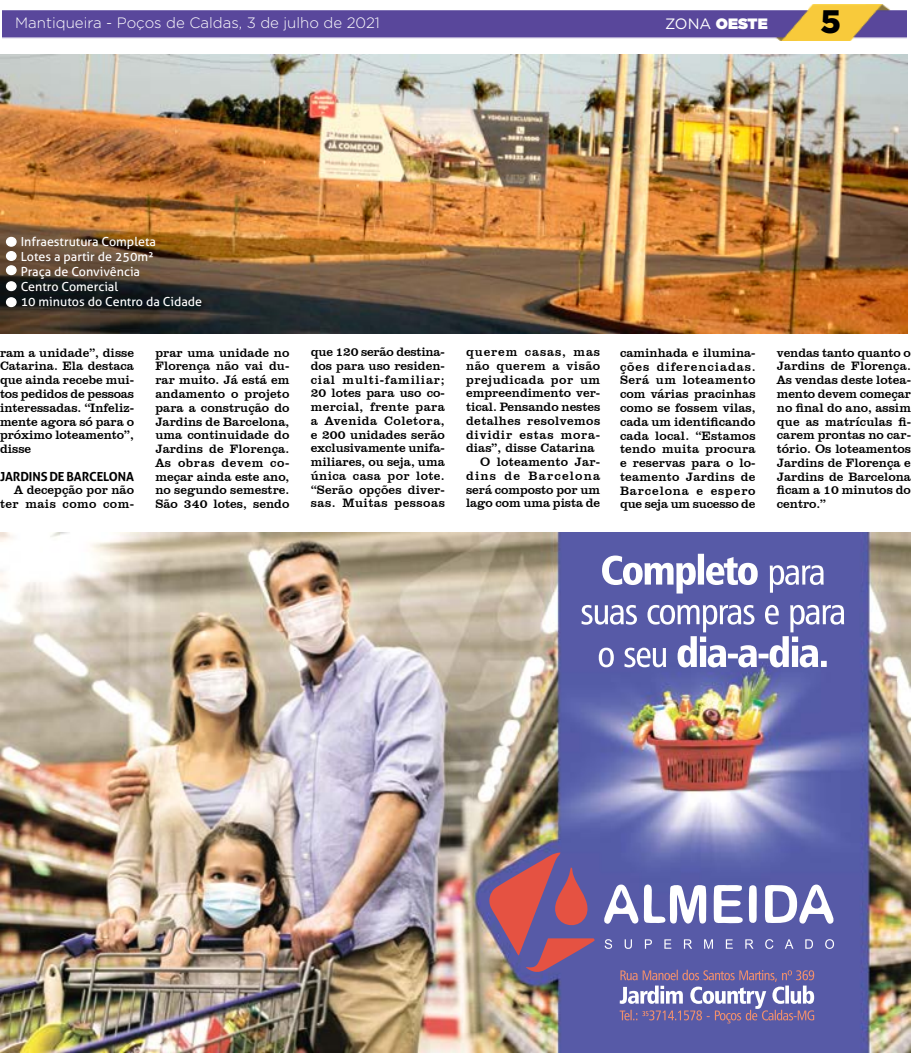
<style>
.page{position:relative;width:911px;height:1053px;background:#fff}
.page>*{position:absolute;margin:0;border:0;box-sizing:border-box;transform-origin:0 0}
.t1{font:900 32.5px "Gotham";color:#000}
.t2{font:300 15px "Gotham";color:#fff}
.t3{font:900 15px "Gotham";color:#fff}
.t4{font:12.5px/13.8px "Clarendon BT";color:#000;text-align:justify}
.t5{font:12.5px/15px "Aller";color:#fff}
.t6{font:12.5px "Clarendon BT";letter-spacing:.035em;color:#000}
.t7{font:700 12.5px "Aller";letter-spacing:-.01em;color:#000}
.t8{font:12.5px "Clarendon BT";letter-spacing:.03em;color:#000}
.t9{font:12.5px "Clarendon BT";letter-spacing:.055em;color:#000}
.t10{font:12.5px "Clarendon BT";letter-spacing:.065em;color:#000}
.t11{font:12.5px "Clarendon BT";letter-spacing:.02em;color:#000}
.t12{font:12.5px "Clarendon BT";letter-spacing:.09em;color:#000}
.s1{font-weight:400}
</style>
<div class="page">
<img style="left:3px;top:4px;width:903px;height:37px">
<img style="left:0;top:533px;width:911px;height:519px">
<svg style="left:581px;top:553px;width:263px;height:114px"></svg>
<svg style="left:619px;top:969px;width:195px;height:54px"></svg>
<svg style="left:487px;top:852px;width:107px;height:120px"></svg>
<svg style="left:602px;top:882px;width:233px;height:66px"></svg>
<img style="left:1px;top:55px;width:906px;height:278px">
<div style="left:7px;top:237px;width:9px;height:9px;background:#fff;border-radius:50%"></div>
<div style="left:6px;top:237px;width:11px;height:10px;border:1px solid #fff;border-radius:50%"></div>
<div style="left:7px;top:251px;width:9px;height:9px;background:#fff;border-radius:50%"></div>
<div style="left:6px;top:251px;width:11px;height:10px;border:1px solid #fff;border-radius:50%"></div>
<div style="left:7px;top:266px;width:9px;height:8px;background:#fff;border-radius:50%"></div>
<div style="left:6px;top:265px;width:11px;height:10px;border:1px solid #fff;border-radius:50%"></div>
<div style="left:7px;top:282px;width:9px;height:8px;background:#fff;border-radius:50%"></div>
<div style="left:6px;top:281px;width:11px;height:10px;border:1px solid #fff;border-radius:50%"></div>
<div style="left:7px;top:298px;width:9px;height:8px;background:#fff;border-radius:50%"></div>
<div style="left:6px;top:297px;width:11px;height:10px;border:1px solid #fff;border-radius:50%"></div>
<p class="t2" style="left:15px;top:13px;width:366px">Mantiqueira - Poços de Caldas, 3 de julho de 2021</p>
<p class="t3" style="left:665px;top:13px;width:104px"><span class="s1">ZONA</span> OESTE</p>
<h1 class="t1" style="left:820px;top:-1px;width:22px">5</h1>
<p class="t5" style="left:21px;top:234px;width:183px">Infraestrutura Completa<br>Lotes a partir de 250m²<br>Praça de Convivência<br>Centro Comercial<br>10 minutos do Centro da Cidade</p>
<p class="t4" style="left:0;top:345px;width:136px">ram a unidade”, disse Catarina. Ela destaca que ainda recebe mui&shy;tos pedidos de pessoas interessadas. “Infeliz&shy;mente agora só para o próximo loteamento”, disse</p>
<p class="t7" style="left:0;top:468px;width:135px">JARDINS DE BARCELONA</p>
<p class="t4" style="left:0;top:483px;width:136px;text-align:right">A decepção por não ter mais como com-</p>
<p class="t4" style="left:155px;top:345px;width:136px">prar uma unidade no Florença não vai du&shy;rar muito. Já está em andamento o projeto para a construção do Jardins de Barcelona, uma continuidade do Jardins de Florença.<br>As obras devem co&shy;meçar ainda este ano, no segundo semestre.<br>São 340 lotes, sendo</p>
<p class="t4" style="left:311px;top:344px;width:136px">que 120 serão destina&shy;dos para uso residen&shy;cial multi-familiar; 20 lotes para uso co&shy;mercial, frente para a Avenida Coletora, e 200 unidades serão exclusivamente unifa&shy;miliares, ou seja, uma única casa por lote. “Serão opções diver&shy;sas. Muitas pessoas</p>
<p class="t10" style="left:466px;top:344px;width:136px">querem casas, mas</p>
<p class="t6" style="left:466px;top:358px;width:136px">não querem a visão</p>
<p class="t6" style="left:466px;top:371px;width:136px">prejudicada por um</p>
<p class="t4" style="left:466px;top:386px;width:136px">empreendimento ver-</p>
<p class="t4" style="left:466px;top:399px;width:136px">tical. Pensando nestes</p>
<p class="t8" style="left:466px;top:413px;width:136px">detalhes resolvemos</p>
<p class="t9" style="left:466px;top:426px;width:136px">dividir estas mora-</p>
<p class="t4" style="left:466px;top:441px;width:130px">dias”, disse Catarina</p>
<p class="t11" style="left:480px;top:454px;width:121px">O loteamento Jar-</p>
<p class="t12" style="left:466px;top:468px;width:136px">dins de Barcelona</p>
<p class="t4" style="left:466px;top:482px;width:135px">será composto por um</p>
<p class="t4" style="left:466px;top:496px;width:136px">lago com uma pista de</p>
<p class="t4" style="left:620px;top:345px;width:137px">caminhada e ilumina&shy;ções diferenciadas.<br>Será um loteamento com várias pracinhas como se fossem vilas, cada um identificando cada local. “Estamos tendo muita procura e reservas para o lo&shy;teamento Jardins de Barcelona e espero que seja um sucesso de</p>
<p class="t4" style="left:777px;top:345px;width:136px">vendas tanto quanto o Jardins de Florença.<br>As vendas deste lotea&shy;mento devem começar no final do ano, assim que as matrículas fi&shy;carem prontas no car&shy;tório. Os loteamentos Jardins de Florença e Jardins de Barcelona ficam a 10 minutos do centro.”</p>
</div>
